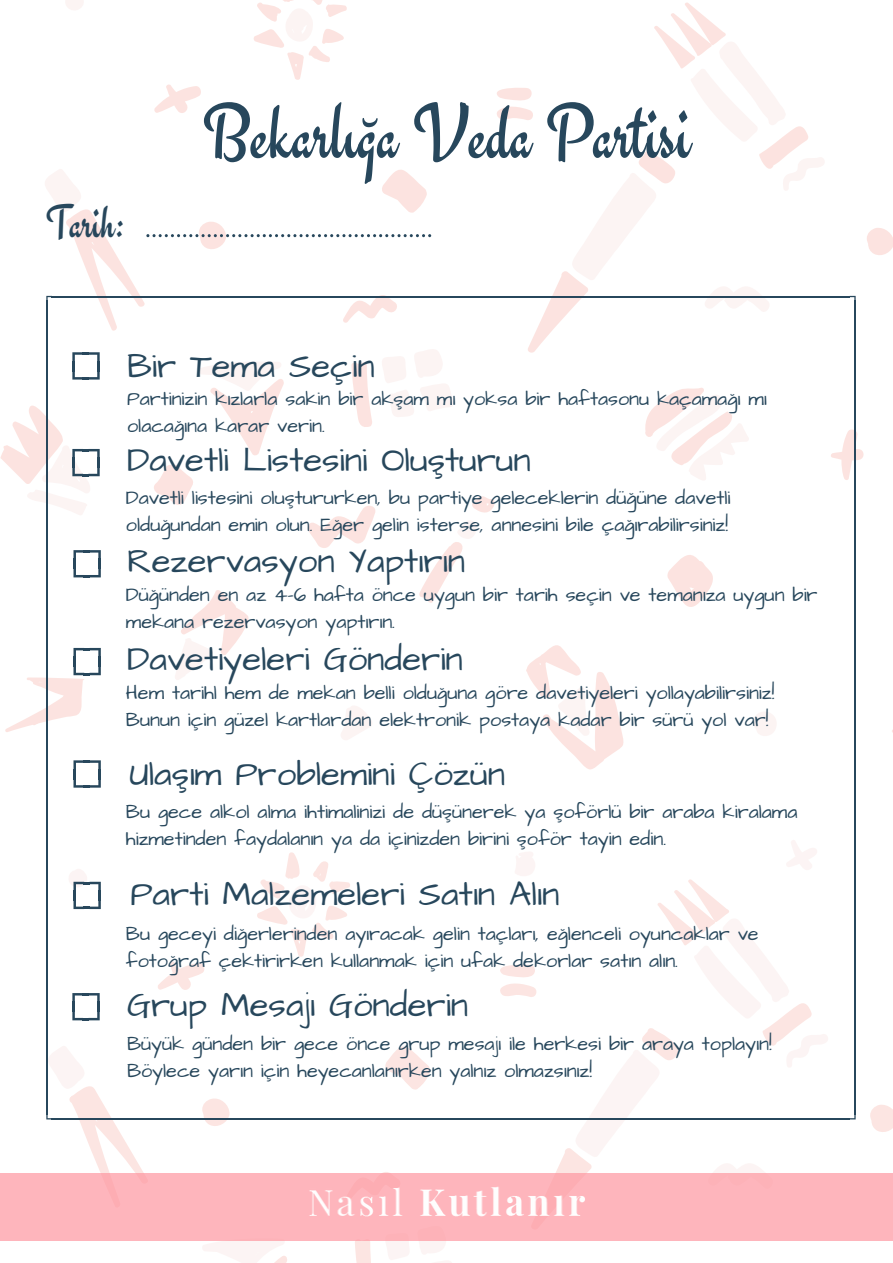
<style>
.page{position:relative;width:893px;height:1263px;background:#fff}
.page>*{position:absolute;margin:0;border:0;box-sizing:border-box;transform-origin:0 0}
.t1{font:79.35px "Engagement";color:#27475c}
.t2{font:47.25px "Engagement";color:#27475c}
.t3{font:34.65px "Architects Daughter";color:#27475c}
.t4{font:19.8px/27px "Architects Daughter";color:#27475c}
</style>
<div class="page">
<svg style="left:351px;top:362px;width:21px;height:65px"></svg>
<svg style="left:472px;top:496px;width:23px;height:17px"></svg>
<svg style="left:307px;top:506px;width:69px;height:42px"></svg>
<svg style="left:867px;top:228px;width:25px;height:27px"></svg>
<svg style="left:154px;top:465px;width:39px;height:40px"></svg>
<svg style="left:667px;top:555px;width:46px;height:52px"></svg>
<svg style="left:154px;top:84px;width:47px;height:29px"></svg>
<svg style="left:831px;top:427px;width:33px;height:54px"></svg>
<svg style="left:645px;top:388px;width:104px;height:92px"></svg>
<svg style="left:526px;top:645px;width:98px;height:125px"></svg>
<svg style="left:382px;top:349px;width:71px;height:68px"></svg>
<svg style="left:199px;top:362px;width:85px;height:94px"></svg>
<svg style="left:254px;top:0;width:93px;height:80px"></svg>
<svg style="left:419px;top:521px;width:57px;height:82px"></svg>
<svg style="left:175px;top:590px;width:74px;height:90px"></svg>
<svg style="left:66px;top:0;width:17px;height:10px"></svg>
<svg style="left:495px;top:2px;width:332px;height:351px"></svg>
<svg style="left:341px;top:706px;width:31px;height:34px"></svg>
<svg style="left:753px;top:712px;width:23px;height:24px"></svg>
<svg style="left:356px;top:1257px;width:15px;height:5px"></svg>
<svg style="left:202px;top:1098px;width:27px;height:28px"></svg>
<svg style="left:870px;top:1105px;width:22px;height:27px"></svg>
<svg style="left:385px;top:1046px;width:45px;height:44px"></svg>
<svg style="left:158px;top:961px;width:46px;height:29px"></svg>
<svg style="left:389px;top:1257px;width:12px;height:3px"></svg>
<svg style="left:203px;top:1241px;width:84px;height:21px"></svg>
<svg style="left:257px;top:852px;width:93px;height:105px"></svg>
<svg style="left:498px;top:840px;width:332px;height:334px"></svg>
<svg style="left:45px;top:169px;width:386px;height:162px"></svg>
<hr style="left:46px;top:300px;width:2px;height:815px;background:#27475c">
<svg style="left:46px;top:1046px;width:103px;height:128px"></svg>
<hr style="left:52px;top:1118px;width:797px;height:1px;background:#27475c">
<hr style="left:854px;top:300px;width:1px;height:815px;background:#27475c">
<hr style="left:52px;top:296px;width:797px;height:1px;background:#27475c">
<svg style="left:849px;top:296px;width:6px;height:4px"></svg>
<div style="left:0;top:1174px;width:892px;height:67px;background:#feb5bc"></div>
<img style="left:305px;top:1158px;width:282px;height:99px">
<svg style="left:72px;top:352px;width:28px;height:28px"></svg>
<svg style="left:0;top:405px;width:100px;height:110px"></svg>
<svg style="left:73px;top:550px;width:28px;height:27px"></svg>
<svg style="left:5px;top:648px;width:96px;height:84px"></svg>
<svg style="left:73px;top:760px;width:28px;height:28px"></svg>
<svg style="left:69px;top:869px;width:32px;height:40px"></svg>
<svg style="left:72px;top:993px;width:28px;height:27px"></svg>
<h2 class="t2" style="left:46px;top:195px;width:81px">Tarih:</h2>
<h1 class="t1" style="left:203px;top:86px;width:490px">Bekarlığa Veda Partisi</h1>
<h3 class="t3" style="left:127px;top:342px;width:249px">Bir Tema Seçin</h3>
<p class="t4" style="left:127px;top:385px;width:641px">Partinizin kızlarla sakin bir akşam mı yoksa bir haftasonu kaçamağı mı olacağına karar verin.</p>
<h3 class="t3" style="left:127px;top:437px;width:405px">Davetli Listesini Oluşturun</h3>
<p class="t4" style="left:126px;top:484px;width:606px">Davetli listesini oluştururken, bu partiye geleceklerin düğüne davetli olduğundan emin olun. Eğer gelin isterse, annesini bile çağırabilirsiniz!</p>
<h3 class="t3" style="left:127px;top:538px;width:339px">Rezervasyon Yaptırın</h3>
<p class="t4" style="left:126px;top:582px;width:693px">Düğünden en az 4-6 hafta önce uygun bir tarih seçin ve temanıza uygun bir mekana rezervasyon yaptırın.</p>
<h3 class="t3" style="left:127px;top:636px;width:337px">Davetiyeleri Gönderin</h3>
<p class="t4" style="left:126px;top:680px;width:650px">Hem tarihl hem de mekan belli olduğuna göre davetiyeleri yollayabilirsiniz!<br>Bunun için güzel kartlardan elektronik postaya kadar bir sürü yol var!</p>
<h3 class="t3" style="left:129px;top:750px;width:377px">Ulaşım Problemini Çözün</h3>
<p class="t4" style="left:126px;top:799px;width:673px">Bu gece alkol alma ihtimalinizi de düşünerek ya şoförlü bir araba kiralama hizmetinden faydalanın ya da içinizden birini şoför tayin edin.</p>
<h3 class="t3" style="left:130px;top:871px;width:430px">Parti Malzemeleri Satın Alın</h3>
<p class="t4" style="left:126px;top:920px;width:634px">Bu geceyi diğerlerinden ayıracak gelin taçları, eğlenceli oyuncaklar ve fotoğraf çektirirken kullanmak için ufak dekorlar satın alın.</p>
<h3 class="t3" style="left:127px;top:982px;width:343px">Grup Mesajı Gönderin</h3>
<p class="t4" style="left:127px;top:1031px;width:646px">Büyük günden bir gece önce grup mesajı ile herkesi bir araya toplayın!<br>Böylece yarın için heyecanlanırken yalnız olmazsınız!</p>
</div>
